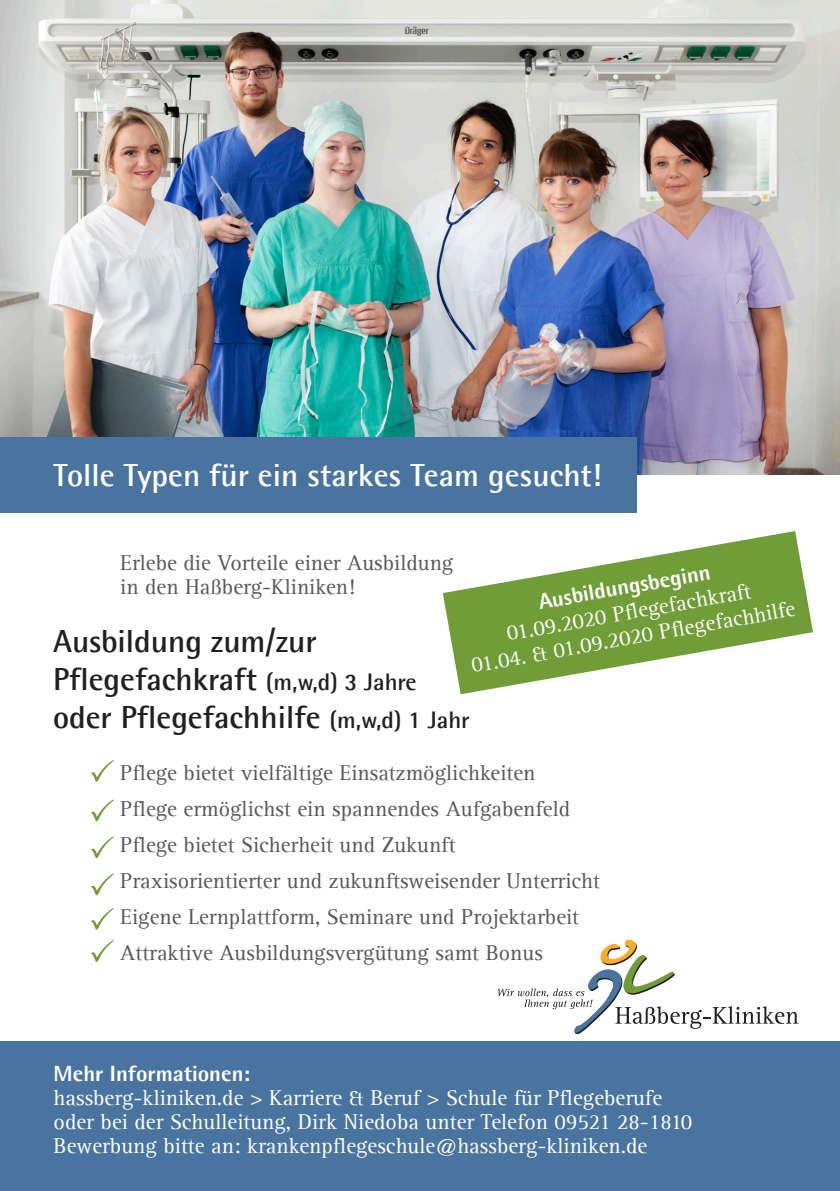
<style>
.page{position:relative;width:840px;height:1191px;background:#fff}
.page>*{position:absolute;margin:0;border:0;box-sizing:border-box;transform-origin:0 0}
.t1{font:700 32px/38px "Agfa Rotis Semisans";color:#231f20}
.t2{font:700 32px "Agfa Rotis Semisans";color:#fff}
.t3{font:22px/36px "Agfa Rotis Serif";color:#57585a}
.t4{font:22px/24px "Agfa Rotis Serif";color:#fff}
.t5{font:800 22px "Agfa Rotis Semisans";color:#fff}
.s1{font-size:24px}
</style>
<div class="page">
<div style="left:0;top:1041px;width:839px;height:150px;background:#49749f"></div>
<img style="left:0;top:0;width:839px;height:475px">
<div style="left:0;top:437px;width:636px;height:76px;background:#49749f"></div>
<svg style="left:498px;top:940px;width:300px;height:94px"></svg>
<svg style="left:91px;top:760px;width:23px;height:22px"></svg>
<svg style="left:91px;top:799px;width:23px;height:22px"></svg>
<svg style="left:91px;top:836px;width:23px;height:22px"></svg>
<svg style="left:91px;top:873px;width:23px;height:22px"></svg>
<svg style="left:91px;top:908px;width:23px;height:22px"></svg>
<svg style="left:91px;top:940px;width:23px;height:22px"></svg>
<svg style="left:442px;top:531px;width:370px;height:163px;fill:#709d37"></svg>
<h1 class="t2" style="left:54px;top:455px;width:549px">Tolle Typen für ein starkes Team gesucht!</h1>
<p class="t3" style="left:120px;top:551px;width:334px;line-height:24px">Erlebe die Vorteile einer Ausbildung in den Haßberg-Kliniken!</p>
<p class="t5" style="left:536px;top:588px;width:175px;rotate:-10deg">Ausbildungsbeginn</p>
<p class="t4" style="left:465px;top:628px;width:329px;line-height:25.4px;text-align:center;rotate:-10deg">01.09.2020 Pflegefachkraft<br>01.04. &amp; 01.09.2020 Pflegefachhilfe</p>
<h1 class="t1" style="left:53px;top:622px;width:418px">Ausbildung zum/zur<br>Pflegefachkraft <span class="s1">(m,w,d) 3 Jahre </span>oder Pflegefachhilfe <span class="s1">(m,w,d) 1 Jahr</span></h1>
<p class="t3" style="left:120px;top:755px;width:481px">Pflege bietet vielfältige Einsatzmöglichkeiten<br>Pflege ermöglichst ein spannendes Aufgabenfeld Pflege bietet Sicherheit und Zukunft Praxisorientierter und zukunftsweisender Unterricht Eigene Lernplattform, Seminare und Projektarbeit Attraktive Ausbildungsvergütung samt Bonus</p>
<p class="t5" style="left:54px;top:1059px;width:198px">Mehr Informationen:</p>
<p class="t4" style="left:54px;top:1086px;width:639px">hassberg-kliniken.de &gt; Karriere &amp; Beruf &gt; Schule für Pflegeberufe oder bei der Schulleitung, Dirk Niedoba unter Telefon 09521 28-1810<br>Bewerbung bitte an: krankenpflegeschule@hassberg-kliniken.de</p>
</div>
